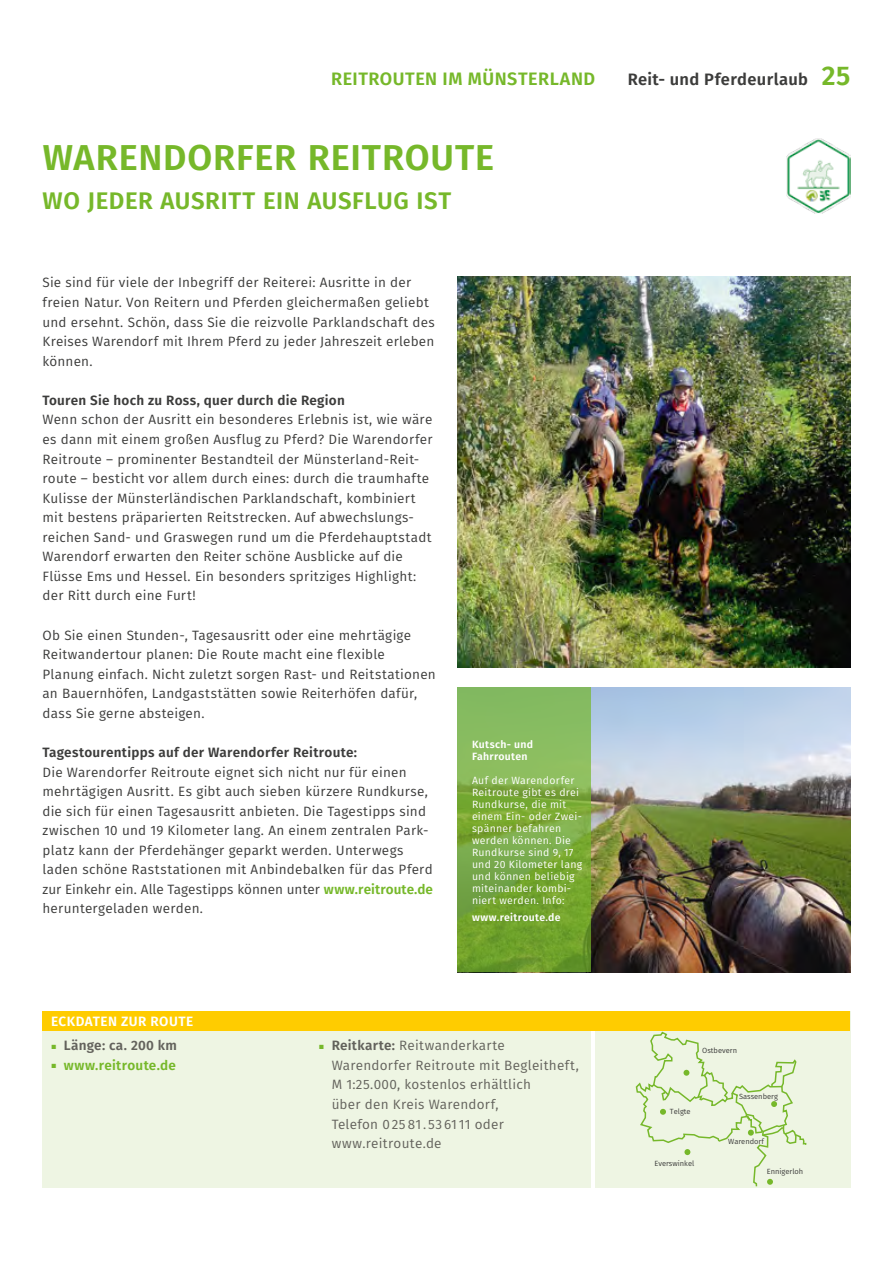
<style>
.page{position:relative;width:893px;height:1263px;background:#fff}
.page>*{position:absolute;margin:0;border:0;box-sizing:border-box;transform-origin:0 0}
.Head_Green_Versal_24{font:600 36px "Fira Sans";letter-spacing:.025em;color:#76b82a}
.Small_Head_Versal_16{font:600 24px "Fira Sans";letter-spacing:.02em;color:#76b82a}
.t1{font:600 18px "Fira Sans";color:#76b82a}
.t2{font:600 16.5px "Fira Sans";letter-spacing:.02em;color:#3c3c3b}
.body_Fira{font:13.5px/19.5px "Fira Sans";letter-spacing:.015em;color:#3c3c3b}
.t3{font:13.5px/19.5px "Fira Sans";letter-spacing:.02em;color:#63625c}
.body_Fira-2{font:600 13.5px "Fira Sans";letter-spacing:.02em;color:#3c3c3b}
.t4{font:600 13.5px "Fira Sans";letter-spacing:.02em;color:#76b82a}
.Anbieter_kleine_Tour{font:600 13.5px "Fira Sans";letter-spacing:.04em;color:#fff}
.t5{font:600 13.5px "Fira Sans";letter-spacing:.025em;color:#63625c}
.BU_Fira{font:10.5px/12px "Fira Sans";letter-spacing:.025em;color:#fff}
.BU_Fira-2{font:600 10.5px/12px "Fira Sans";letter-spacing:.03em;color:#fff}
.R__Pauschalen_Orte_S{font:7.5px "Fira Sans";color:#3c3c3b}
.s1{font-size:27px;color:#76b82a}
.s2{font-weight:600;color:#76b82a}
.s3{font-family:"Arial";font-weight:400;font-size:9px;color:#76b82a}
.s4{font-family:"Arial";font-weight:400;font-size:9px}
.s5{font-family:"Arial";font-size:9px;color:#76b82a}
.s6{font-weight:600}
</style>
<div class="page">
<div style="left:595px;top:1011px;width:255px;height:176px;background:#eef5e3"></div>
<div style="left:43px;top:1011px;width:548px;height:176px;background:#eef5e3"></div>
<div style="left:43px;top:1011px;width:807px;height:20px;background:#fc0"></div>
<img style="left:457px;top:276px;width:393px;height:392px">
<img style="left:591px;top:687px;width:259px;height:285px">
<svg style="left:457px;top:687px;width:134px;height:285px;background:#7bac44"></svg>
<img style="left:787px;top:139px;width:63px;height:74px">
<svg style="left:635px;top:1031px;width:172px;height:157px"></svg>
<h3 class="t1" style="left:331px;top:64px;width:23px">Reitrouten</h3>
<h3 class="t1" style="left:443px;top:64px;width:52px">im Münsterland</h3>
<p class="t2" style="left:628px;top:66px;width:224px">Reit- und Pferdeurlaub <span class="s1">25</span></p>
<p class="Head_Green_Versal_24" style="left:43px;top:128px;width:453px">WARENDORFER REITROUTE</p>
<p class="Small_Head_Versal_16" style="left:43px;top:181px;width:410px">WO JEDER AUSRITT EIN AUSFLUG IST</p>
<p class="body_Fira" style="left:43px;top:273px;width:394px">Sie sind für viele der Inbegriff der Reiterei: Ausritte in der freien Natur. Von Reitern und Pferden gleichermaßen geliebt und ersehnt. Schön, dass Sie die reizvolle Parklandschaft des Kreises Warendorf mit Ihrem Pferd zu jeder Jahreszeit erleben können.</p>
<p class="body_Fira-2" style="left:43px;top:389px;width:304px">Touren Sie hoch zu Ross, quer durch die Region</p>
<p class="body_Fira" style="left:43px;top:410px;width:392px">Wenn schon der Ausritt ein besonderes Erlebnis ist, wie wäre es dann mit einem großen Ausflug zu Pferd? Die Warendorfer Reitroute – prominenter Bestandteil der Münsterland-Reit&shy;route – besticht vor allem durch eines: durch die traumhafte Kulisse der Münsterländischen Parklandschaft, kombiniert mit bestens präparierten Reitstrecken. Auf abwechslungs&shy;reichen Sand- und Graswegen rund um die Pferdehauptstadt Warendorf erwarten den Reiter schöne Ausblicke auf die Flüsse Ems und Hessel. Ein besonders spritziges Highlight: der Ritt durch eine Furt!</p>
<p class="body_Fira" style="left:43px;top:625px;width:395px">Ob Sie einen Stunden-, Tagesausritt oder eine mehrtägige Reitwandertour planen: Die Route macht eine flexible Planung einfach. Nicht zuletzt sorgen Rast- und Reitstationen an Bauernhöfen, Landgaststätten sowie Reiterhöfen dafür, dass Sie gerne absteigen.</p>
<p class="body_Fira-2" style="left:43px;top:741px;width:316px">Tagestourentipps auf der Warendorfer Reitroute:</p>
<p class="body_Fira" style="left:43px;top:762px;width:392px">Die Warendorfer Reitroute eignet sich nicht nur für einen mehrtägigen Ausritt. Es gibt auch sieben kürzere Rundkurse, die sich für einen Tagesausritt anbieten. Die Tagestipps sind zwischen 10 und 19 Kilometer lang. An einem zentralen Park&shy;platz kann der Pferdehänger geparkt werden. Unterwegs laden schöne Raststationen mit Anbindebalken für das Pferd zur Einkehr ein. Alle Tagestipps können unter <span class="s2">www.reitroute.de </span>heruntergeladen werden.</p>
<p class="BU_Fira-2" style="left:472px;top:738px;width:63px">Kutsch- und<br>Fahrrouten</p>
<p class="BU_Fira" style="left:472px;top:774px;width:112px">Auf der Warendorfer<br>Reitroute gibt es drei<br>Rundkurse, die mit einem Ein- oder Zwei&shy;spänner befahren werden können. Die<br>Rundkurse sind 9, 17 und 20 Kilometer lang und können beliebig miteinander kombi&shy;niert werden. Info:</p>
<p class="BU_Fira-2" style="left:472px;top:910px;width:90px">www.reitroute.de</p>
<p class="Anbieter_kleine_Tour" style="left:51px;top:1010px;width:144px">ECKDATEN ZUR ROUTE</p>
<p class="t5" style="left:51px;top:1034px;width:128px"><span class="s3">■</span> Länge: ca. 200 km</p>
<p class="t4" style="left:51px;top:1054px;width:126px"><span class="s4">■</span> www.reitroute.de</p>
<p class="t3" style="left:332px;top:1035px;width:249px;text-indent:-13px"><span class="s5">■</span> <span class="s6">Reitkarte:</span> Reitwanderkarte<br>Warendorfer Reitroute mit Begleitheft,<br>M 1:25.000, kostenlos erhältlich<br>über den Kreis Warendorf,<br>Telefon 0 25 81 . 53 61 11 oder www.reitroute.de</p>
<p class="R__Pauschalen_Orte_S" style="left:702px;top:1045px;width:36px">Ostbevern</p>
<p class="R__Pauschalen_Orte_S" style="left:670px;top:1105px;width:22px">Telgte</p>
<p class="R__Pauschalen_Orte_S" style="left:654px;top:1158px;width:41px">Everswinkel</p>
<p class="R__Pauschalen_Orte_S" style="left:739px;top:1091px;width:40px">Sassenberg</p>
<p class="R__Pauschalen_Orte_S" style="left:728px;top:1136px;width:37px">Warendorf</p>
<p class="R__Pauschalen_Orte_S" style="left:767px;top:1165px;width:38px">Ennigerloh</p>
</div>
